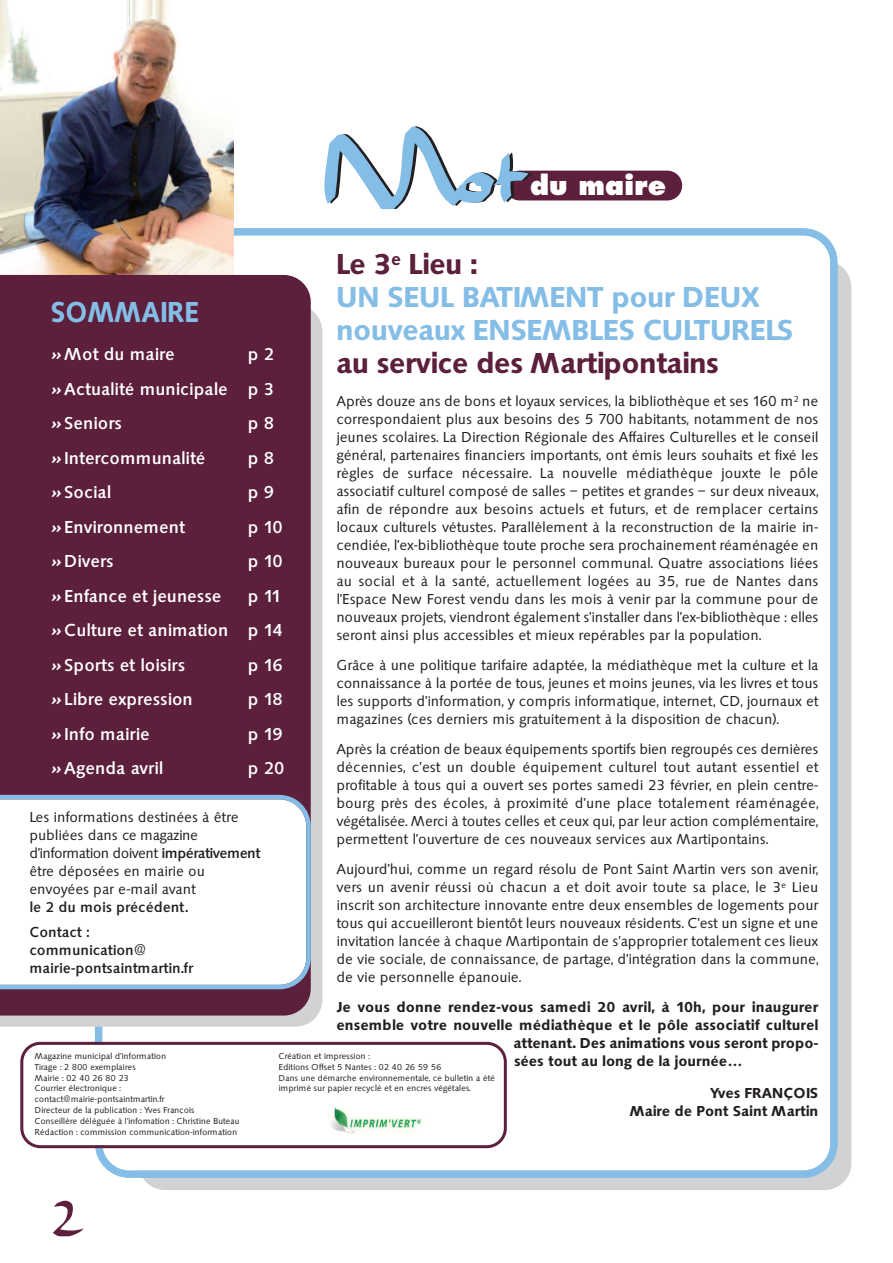
<style>
.page{position:relative;width:893px;height:1263px;background:#fff}
.page>*{position:absolute;margin:0;border:0;box-sizing:border-box;transform-origin:0 0}
.t1{font:600 30px/33px "Saxony";letter-spacing:-.02em;color:#84bde6}
.t2{font:600 30px "Saxony";letter-spacing:-.02em;color:#5c1f3c}
.t3{font:600 30px "Saxony";color:#84bde6;scale:.9 1}
.t4{font:800 26.4px "Futura";color:#fff}
.t5{font:500 18px/34.5px "Saxony";color:#fff;text-align:justify}
.t6{font:15px/18px "Saxony";color:#231f20;text-align:justify}
.t7{font:600 15px/18px "Saxony";color:#231f20;text-align:right}
.t8{font:500 15px/25px "Saxony";color:#231f20}
.t9{font:9px/10.8px "Saxony";color:#231f20}
.s1{color:#5c1f3c}
.s2{font-weight:800;font-style:italic;font-size:15px}
.s3{font-weight:500}
</style>
<div class="page">
<div style="left:138px;top:260px;width:713px;height:930px;background:#d1d2d4;border-radius:27px"></div>
<div style="left:95px;top:228px;width:743px;height:950px;background:#fff"></div>
<svg style="left:53px;top:1201px;width:31px;height:35px"></svg>
<svg style="left:20px;top:1042px;width:487px;height:106px"></svg>
<img style="left:324px;top:1100px;width:103px;height:35px">
<img style="left:0;top:0;width:233px;height:275px">
<svg style="left:0;top:305px;width:322px;height:722px"></svg>
<div style="left:0;top:275px;width:311px;height:740px;background:#5c1f3c"></div>
<svg style="left:0;top:795px;width:311px;height:194px"></svg>
<div style="left:505px;top:171px;width:177px;height:29px;background:#5c1f3c;border-radius:15px"></div>
<svg style="left:324px;top:126px;width:208px;height:83px"></svg>
<h2 class="t4" style="left:530px;top:174px;width:137px">du maire</h2>
<h1 class="t1" style="left:337px;top:247px;width:459px"><span class="s1">Le 3</span><sup>e</sup> <span class="s1">Lieu :<br></span>UN SEUL BATIMENT pour DEUX nouveaux ENSEMBLES CULTURELS</h1>
<h1 class="t2" style="left:337px;top:345px;width:384px">au service des Martipontains</h1>
<h1 class="t3" style="left:51px;top:294px;width:167px">SOMMAIRE</h1>
<p class="t5" style="left:51px;top:337px;width:126px"><span class="s2">&gt;&gt;</span> Mot du maire</p>
<p class="t5" style="left:51px;top:337px;width:225px;text-indent:197px">p 2 <span class="s2">&gt;&gt;</span> Actualité municipale p 3 <span class="s2">&gt;&gt;</span> Seniors</p>
<p class="t6" style="left:337px;top:392px;width:483px">Après douze ans de bons et loyaux services, la bibliothèque et ses 160 m<sup>2</sup> ne correspondaient plus aux besoins des 5 700 habitants, notamment de nos jeunes scolaires. La Direction Régionale des Affaires Culturelles et le conseil général, partenaires financiers importants, ont émis leurs souhaits et fixé les règles de surface nécessaire. La nouvelle médiathèque jouxte le pôle associatif culturel composé de salles – petites et grandes – sur deux niveaux, afin de répondre aux besoins actuels et futurs, et de remplacer certains locaux culturels vétustes. Parallèlement à la reconstruction de la mairie in&shy;cendiée, l'ex-bibliothèque toute proche sera prochainement réaménagée en nouveaux bureaux pour le personnel communal. Quatre associations liées au social et à la santé, actuellement logées au 35, rue de Nantes dans l'Espace New Forest vendu dans les mois à venir par la commune pour de nouveaux projets, viendront également s'installer dans l'ex-bibliothèque : elles seront ainsi plus accessibles et mieux repérables par la population.</p>
<p class="t6" style="left:337px;top:656px;width:483px">Grâce à une politique tarifaire adaptée, la médiathèque met la culture et la connaissance à la portée de tous, jeunes et moins jeunes, via les livres et tous les supports d’information, y compris informatique, internet, CD, journaux et magazines (ces derniers mis gratuitement à la disposition de chacun).</p>
<p class="t6" style="left:337px;top:740px;width:483px">Après la création de beaux équipements sportifs bien regroupés ces dernières décennies, c’est un double équipement culturel tout autant essentiel et profitable à tous qui a ouvert ses portes samedi 23 février, en plein centre&shy;bourg près des écoles, à proximité d'une place totalement réaménagée, végétalisée. Merci à toutes celles et ceux qui, par leur action complémentaire, permettent l'ouverture de ces nouveaux services aux Martipontains.</p>
<p class="t6" style="left:337px;top:860px;width:483px">Aujourd'hui, comme un regard résolu de Pont Saint Martin vers son avenir, vers un avenir réussi où chacun a et doit avoir toute sa place, le 3<sup>e</sup> Lieu inscrit son architecture innovante entre deux ensembles de logements pour tous qui accueilleront bientôt leurs nouveaux résidents. C'est un signe et une invitation lancée à chaque Martipontain de s'approprier totalement ces lieux de vie sociale, de connaissance, de partage, d'intégration dans la commune, de vie personnelle épanouie.</p>
<p class="t7" style="left:337px;top:998px;width:483px">Je vous donne rendez-vous samedi 20 avril, à 10h, pour inaugurer</p>
<p class="t7" style="left:337px;top:1016px;width:483px">ensemble votre nouvelle médiathèque et le pôle associatif culturel</p>
<p class="t7" style="left:514px;top:1034px;width:306px">attenant. Des animations vous seront propo-</p>
<p class="t7" style="left:514px;top:1052px;width:230px">sées tout au long de la journée…</p>
<p class="t7" style="left:630px;top:1084px;width:190px">Yves FRANÇOIS<br>Maire de Pont Saint Martin</p>
<p class="t5" style="left:248px;top:406px;width:28px">p 8</p>
<p class="t5" style="left:51px;top:440px;width:156px"><span class="s2">&gt;&gt;</span> Intercommunalité</p>
<p class="t5" style="left:248px;top:440px;width:28px">p 8</p>
<p class="t5" style="left:51px;top:475px;width:62px"><span class="s2">&gt;&gt;</span> Social</p>
<p class="t5" style="left:248px;top:475px;width:28px">p 9</p>
<p class="t5" style="left:51px;top:509px;width:136px"><span class="s2">&gt;&gt;</span> Environnement</p>
<p class="t5" style="left:248px;top:509px;width:36px">p 10</p>
<p class="t5" style="left:51px;top:544px;width:64px"><span class="s2">&gt;&gt;</span> Divers</p>
<p class="t5" style="left:248px;top:544px;width:36px">p 10</p>
<p class="t5" style="left:51px;top:578px;width:172px"><span class="s2">&gt;&gt;</span> Enfance et jeunesse</p>
<p class="t5" style="left:51px;top:578px;width:234px;text-indent:197px">p 11 <span class="s2">&gt;&gt;</span> Culture et animation p 14 <span class="s2">&gt;&gt;</span> Sports et loisirs</p>
<p class="t5" style="left:248px;top:647px;width:36px">p 16</p>
<p class="t5" style="left:51px;top:682px;width:144px"><span class="s2">&gt;&gt;</span> Libre expression</p>
<p class="t5" style="left:248px;top:682px;width:36px">p 18</p>
<p class="t5" style="left:51px;top:716px;width:101px"><span class="s2">&gt;&gt;</span> Info mairie</p>
<p class="t5" style="left:248px;top:716px;width:36px">p 19</p>
<p class="t5" style="left:51px;top:751px;width:114px"><span class="s2">&gt;&gt;</span> Agenda avril</p>
<p class="t5" style="left:248px;top:751px;width:38px">p 20</p>
<p class="t6" style="left:30px;top:808px;width:232px;text-align:left">Les informations destinées à être publiées dans ce magazine d'information doivent <span class="s3">impérativement </span>être déposées en mairie ou envoyées par e-mail avant</p>
<p class="t8" style="left:30px;top:894px;width:160px">le 2 du mois précédent.<br>Contact :</p>
<p class="t8" style="left:30px;top:941px;width:165px;line-height:18px">communication@ mairie-pontsaintmartin.fr</p>
<p class="t9" style="left:35px;top:1050px;width:207px">Magazine municipal d'information<br>Tirage : 2 800 exemplaires<br>Mairie : 02 40 26 80 23<br>Courrier électronique : contact@mairie-pontsaintmartin.fr<br>Directeur de la publication : Yves François<br>Conseillère déléguée à l'infomation : Christine Buteau Rédaction : commission communication-information</p>
<p class="t9" style="left:279px;top:1050px;width:218px">Création et impression :<br>Editions Offset 5 Nantes : 02 40 26 59 56<br>Dans une démarche environnementale, ce bulletin a été imprimé sur papier recyclé et en encres végétales.</p>
</div>
